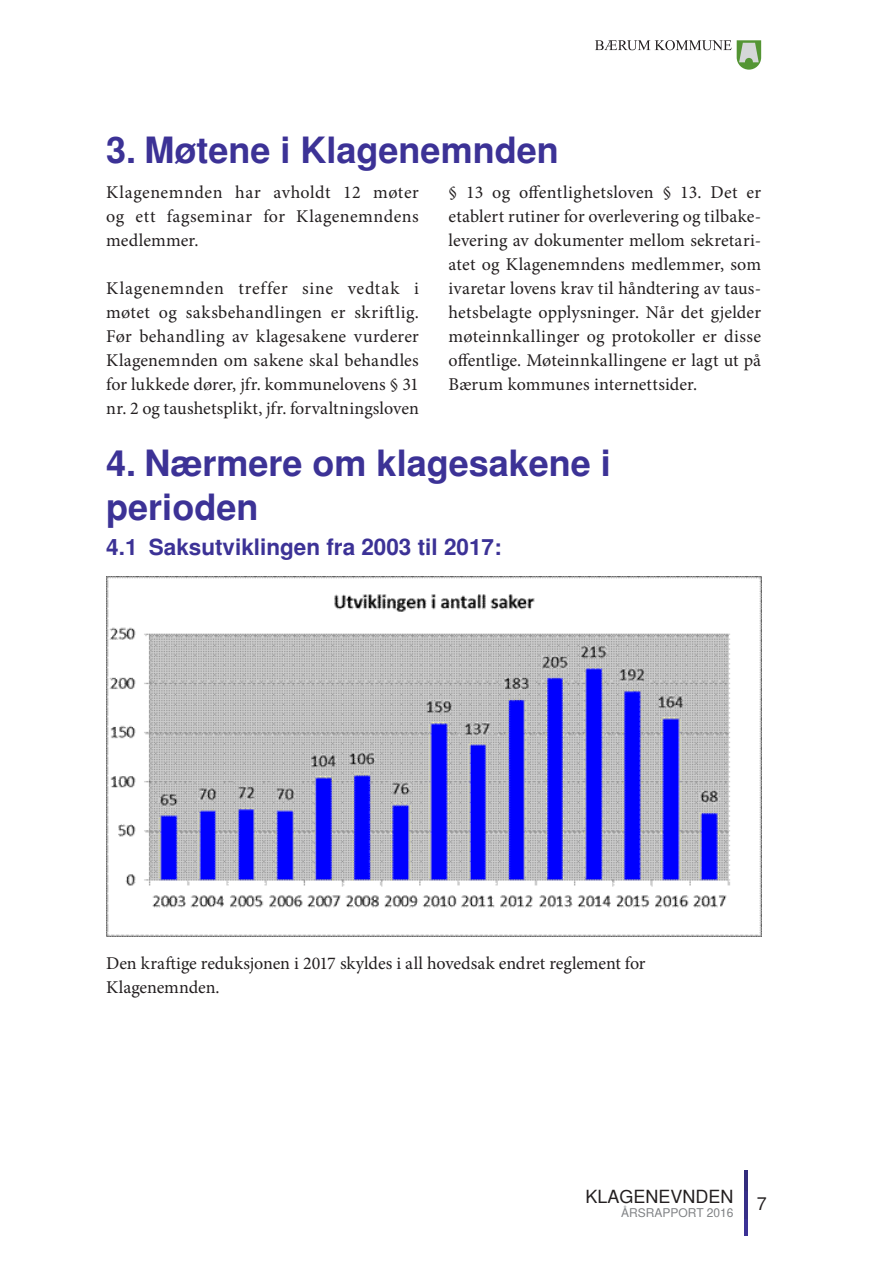
<style>
.page{position:relative;width:893px;height:1263px;background:#fff}
.page>*{position:absolute;margin:0;border:0;box-sizing:border-box;transform-origin:0 0}
.t1{font:700 36px/43.2px "Helvetica";color:#3c3296}
.t2{font:700 22.5px "Helvetica";color:#3c3296}
.Brødtekst{font:18px/24px "Minion Pro";letter-spacing:.005em;color:#231f20;text-align:justify}
.t3{font:18px "Helvetica";color:#231f20}
.t4{font:12px "Helvetica";color:#808285}
</style>
<div class="page">
<svg style="left:595px;top:40px;width:166px;height:30px"></svg>
<svg style="left:745px;top:1170px;width:3px;height:66px"></svg>
<img style="left:106px;top:576px;width:655px;height:361px">
<p class="t1" style="left:106px;top:128px;width:454px">3. Møtene i Klagenemnden</p>
<p class="Brødtekst" style="left:106px;top:180px;width:314px">Klagenemnden har avholdt 12 møter og ett fagseminar for Klagenemndens medlemmer.</p>
<p class="Brødtekst" style="left:106px;top:276px;width:314px">Klagenemnden treffer sine vedtak i møtet og saksbehandlingen er skriftlig.<br>Før behandling av klagesakene vurderer Klagenemnden om sakene skal behandles for lukkede dører, jfr. kommunelovens § 31 nr. 2 og taushetsplikt, jfr. forvaltningsloven</p>
<p class="Brødtekst" style="left:449px;top:180px;width:314px">§ 13 og offentlighetsloven § 13. Det er etablert rutiner for overlevering og tilbake&shy;levering av dokumenter mellom sekretari&shy;atet og Klagenemndens medlemmer, som ivaretar lovens krav til håndtering av taus&shy;hetsbelagte opplysninger. Når det gjelder møteinnkallinger og protokoller er disse offentlige. Møteinnkallingene er lagt ut på Bærum kommunes internettsider.</p>
<p class="t1" style="left:106px;top:442px;width:506px">4. Nærmere om klagesakene i perioden</p>
<p class="t2" style="left:106px;top:534px;width:397px">4.1 Saksutviklingen fra 2003 til 2017:</p>
<p class="Brødtekst" style="left:106px;top:951px;width:541px">Den kraftige reduksjonen i 2017 skyldes i all hovedsak endret reglement for<br>Klagenemnden.</p>
<p class="t3" style="left:585px;top:1186px;width:150px">KLAGENEVNDEN</p>
<p class="t4" style="left:621px;top:1206px;width:114px">ÅRSRAPPORT 2016</p>
<p class="t3" style="left:757px;top:1193px;width:12px">7</p>
</div>
